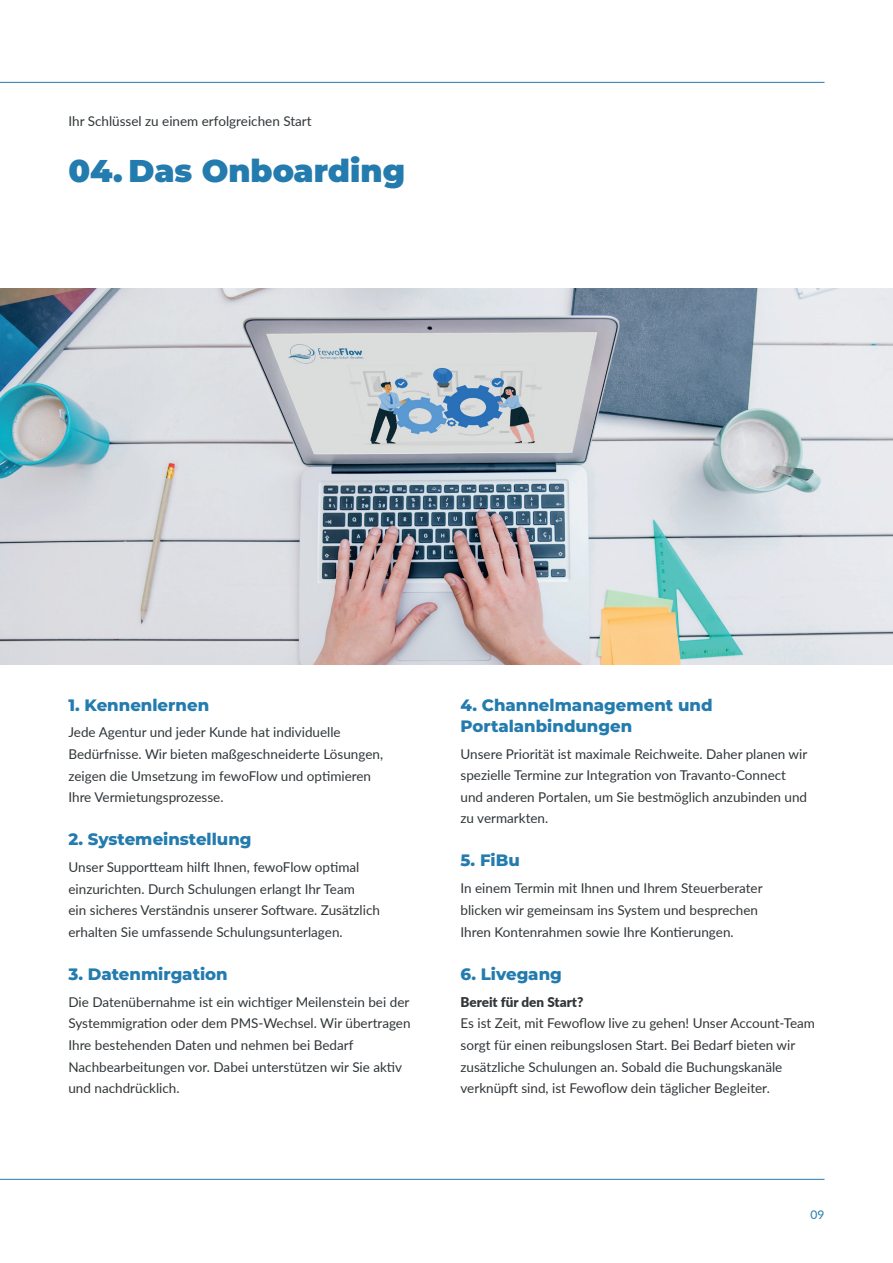
<style>
.page{position:relative;width:893px;height:1263px;background:#fff}
.page>*{position:absolute;margin:0;border:0;box-sizing:border-box;transform-origin:0 0}
.t1{font:900 31.5px "Montserrat";color:#237bae}
.t2{font:800 16.5px/21px "Montserrat";color:#237bae}
.t3{font:13.5px/21.6px "Lato";color:#313639}
.t4{font:900 13.5px "Lato";color:#313639}
.t5{font:12px "Lato";color:#237bae}
</style>
<div class="page">
<hr style="left:0;top:82px;width:824px;height:1px;background:#257cae">
<hr style="left:0;top:1179px;width:824px;height:1px;background:#257cae">
<img style="left:0;top:288px;width:893px;height:376px">
<p class="t3" style="left:68px;top:109px;width:245px">Ihr Schlüssel zu einem erfolgreichen Start</p>
<h1 class="t1" style="left:68px;top:150px;width:338px">04. Das Onboarding</h1>
<p class="t2" style="left:68px;top:694px;width:142px">1. Kennenlernen</p>
<p class="t3" style="left:68px;top:721px;width:316px">Jede Agentur und jeder Kunde hat individuelle Bedürfnisse. Wir bieten maßgeschneiderte Lösungen, zeigen die Umsetzung im fewoFlow und optimieren Ihre Vermietungsprozesse.</p>
<p class="t2" style="left:68px;top:829px;width:185px">2. Systemeinstellung</p>
<p class="t3" style="left:68px;top:856px;width:313px">Unser Supportteam hilft Ihnen, fewoFlow optimal einzurichten. Durch Schulungen erlangt Ihr Team<br>ein sicheres Verständnis unserer Software. Zusätzlich erhalten Sie umfassende Schulungsunterlagen.</p>
<p class="t2" style="left:68px;top:963px;width:161px">3. Datenmirgation</p>
<p class="t3" style="left:68px;top:990px;width:344px">Die Datenübernahme ist ein wichtiger Meilenstein bei der Systemmigration oder dem PMS-Wechsel. Wir übertragen Ihre bestehenden Daten und nehmen bei Bedarf Nachbearbeitungen vor. Dabei unterstützen wir Sie aktiv und nachdrücklich.</p>
<p class="t2" style="left:460px;top:694px;width:254px">4. Channelmanagement und<br>Portalanbindungen</p>
<p class="t3" style="left:460px;top:742px;width:348px">Unsere Priorität ist maximale Reichweite. Daher planen wir spezielle Termine zur Integration von Travanto-Connect und anderen Portalen, um Sie bestmöglich anzubinden und zu vermarkten.</p>
<p class="t2" style="left:460px;top:850px;width:61px">5. FiBu</p>
<p class="t3" style="left:460px;top:877px;width:304px">In einem Termin mit Ihnen und Ihrem Steuerberater blicken wir gemeinsam ins System und besprechen<br>Ihren Kontenrahmen sowie Ihre Kontierungen.</p>
<p class="t2" style="left:460px;top:963px;width:103px">6. Livegang</p>
<p class="t4" style="left:460px;top:992px;width:124px">Bereit für den Start?</p>
<p class="t3" style="left:460px;top:1012px;width:356px">Es ist Zeit, mit Fewoflow live zu gehen! Unser Account-Team sorgt für einen reibungslosen Start. Bei Bedarf bieten wir zusätzliche Schulungen an. Sobald die Buchungskanäle verknüpft sind, ist Fewoflow dein täglicher Begleiter.</p>
<p class="t5" style="left:811px;top:1206px;width:15px">09</p>
</div>
